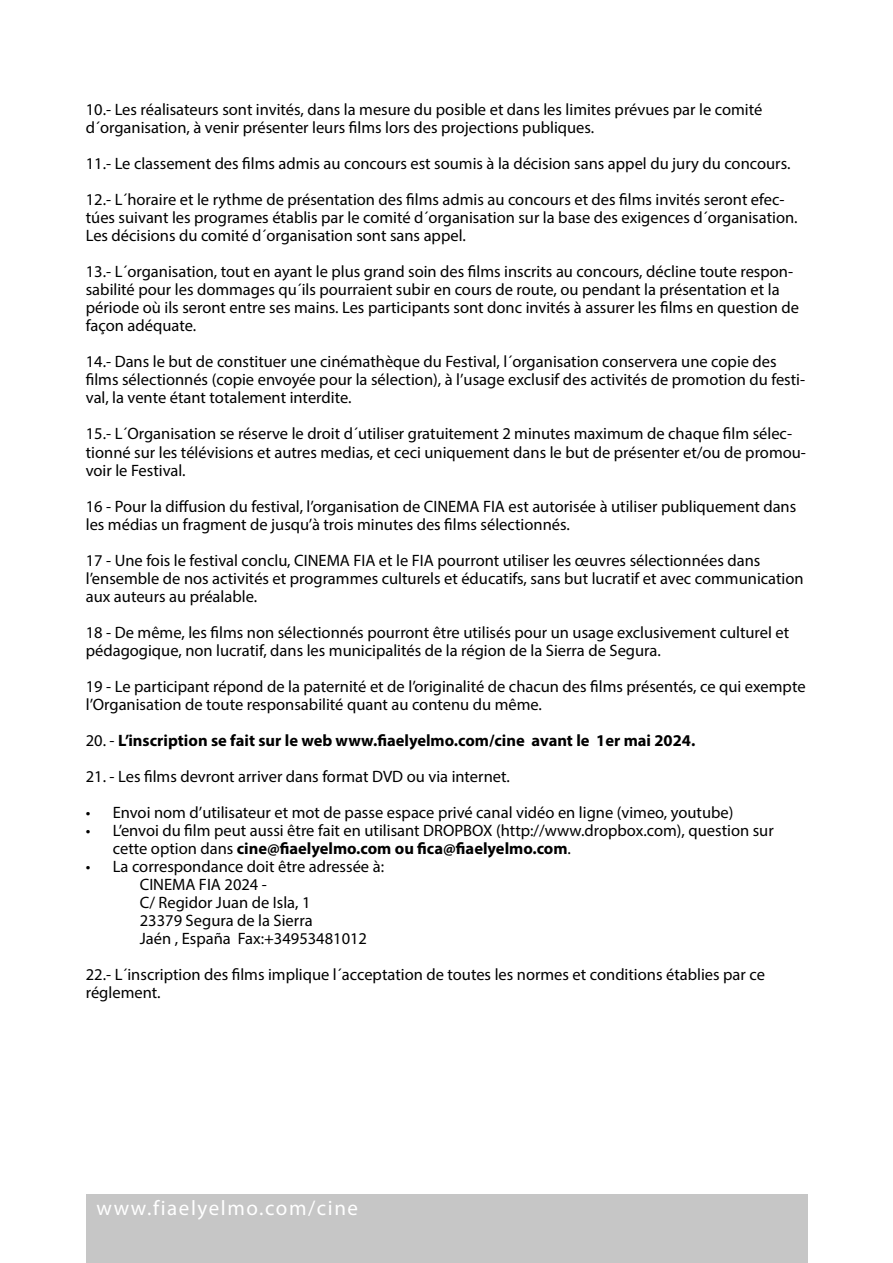
<style>
.page{position:relative;width:893px;height:1263px;background:#fff}
.page>*{position:absolute;margin:0;border:0;box-sizing:border-box;transform-origin:0 0}
.t1{font:21px "Myriad Pro";letter-spacing:.075em;color:#fff}
.t2{font:16.5px/18px "Myriad Pro";color:#000}
.t3{font:700 16.5px "Myriad Pro";color:#000}
.s1{font-weight:400}
.s2{font-weight:700}
</style>
<div class="page">
<div style="left:86px;top:1194px;width:721px;height:69px;background:#c6c6c6"></div>
<p class="t2" style="left:86px;top:101px;width:678px">10.- Les réalisateurs sont invités, dans la mesure du posible et dans les limites prévues par le comité d´organisation, à venir présenter leurs films lors des projections publiques.</p>
<p class="t2" style="left:86px;top:146px;width:706px;line-height:36px">11.- Le classement des films admis au concours est soumis à la décision sans appel du jury du concours.<br>12.- L´horaire et le rythme de présentation des films admis au concours et des films invités seront efec-</p>
<p class="t2" style="left:86px;top:209px;width:713px">túes suivant les programes établis par le comité d´organisation sur la base des exigences d´organisation.<br>Les décisions du comité d´organisation sont sans appel.</p>
<p class="t2" style="left:86px;top:263px;width:715px">13.- L´organisation, tout en ayant le plus grand soin des films inscrits au concours, décline toute respon&shy;sabilité pour les dommages qu´ils pourraient subir en cours de route, ou pendant la présentation et la période où ils seront entre ses mains. Les participants sont donc invités à assurer les films en question de façon adéquate.</p>
<p class="t2" style="left:86px;top:353px;width:721px">14.- Dans le but de constituer une cinémathèque du Festival, l´organisation conservera une copie des films sélectionnés (copie envoyée pour la sélection), à l’usage exclusif des activités de promotion du festi&shy;val, la vente étant totalement interdite.</p>
<p class="t2" style="left:86px;top:425px;width:722px">15.- L´Organisation se réserve le droit d´utiliser gratuitement 2 minutes maximum de chaque film sélec&shy;tionné sur les télévisions et autres medias, et ceci uniquement dans le but de présenter et/ou de promou&shy;voir le Festival.</p>
<p class="t2" style="left:86px;top:497px;width:712px">16 - Pour la diffusion du festival, l’organisation de CINEMA FIA est autorisée à utiliser publiquement dans les médias un fragment de jusqu’à trois minutes des films sélectionnés.</p>
<p class="t2" style="left:86px;top:551px;width:719px">17 - Une fois le festival conclu, CINEMA FIA et le FIA pourront utiliser les œuvres sélectionnées dans l’ensemble de nos activités et programmes culturels et éducatifs, sans but lucratif et avec communication aux auteurs au préalable.</p>
<p class="t2" style="left:86px;top:623px;width:705px">18 - De même, les films non sélectionnés pourront être utilisés pour un usage exclusivement culturel et pédagogique, non lucratif, dans les municipalités de la région de la Sierra de Segura.</p>
<p class="t2" style="left:86px;top:677px;width:721px">19 - Le participant répond de la paternité et de l’originalité de chacun des films présentés, ce qui exempte l’Organisation de toute responsabilité quant au contenu du même.</p>
<p class="t3" style="left:86px;top:729px;width:611px"><span class="s1">20. -</span> L’inscription se fait sur le web www.fiaelyelmo.com/cine avant le 1er mai 2024.</p>
<p class="t2" style="left:86px;top:767px;width:426px">21. - Les films devront arriver dans format DVD ou via internet.</p>
<p class="t2" style="left:86px;top:803px;width:649px">• Envoi nom d’utilisateur et mot de passe espace privé canal vidéo en ligne (vimeo, youtube)</p>
<p class="t2" style="left:113px;top:821px;width:662px;text-indent:-27px">• L’envoi du film peut aussi être fait en utilisant DROPBOX (http://www.dropbox.com), question sur cette option dans <span class="s2">cine@fiaelyelmo.com ou fica@fiaelyelmo.com</span>.</p>
<p class="t2" style="left:140px;top:857px;width:246px;text-indent:-54px">• La correspondance doit être adressée à:<br>CINEMA FIA 2024 -<br>C/ Regidor Juan de Isla, 1<br>23379 Segura de la Sierra<br>Jaén , España Fax:+34953481012</p>
<p class="t2" style="left:86px;top:965px;width:681px">22.- L´inscription des films implique l´acceptation de toutes les normes et conditions établies par ce réglement.</p>
<p class="t1" style="left:96px;top:1195px;width:263px">www.fiaelyelmo.com/cine</p>
</div>
